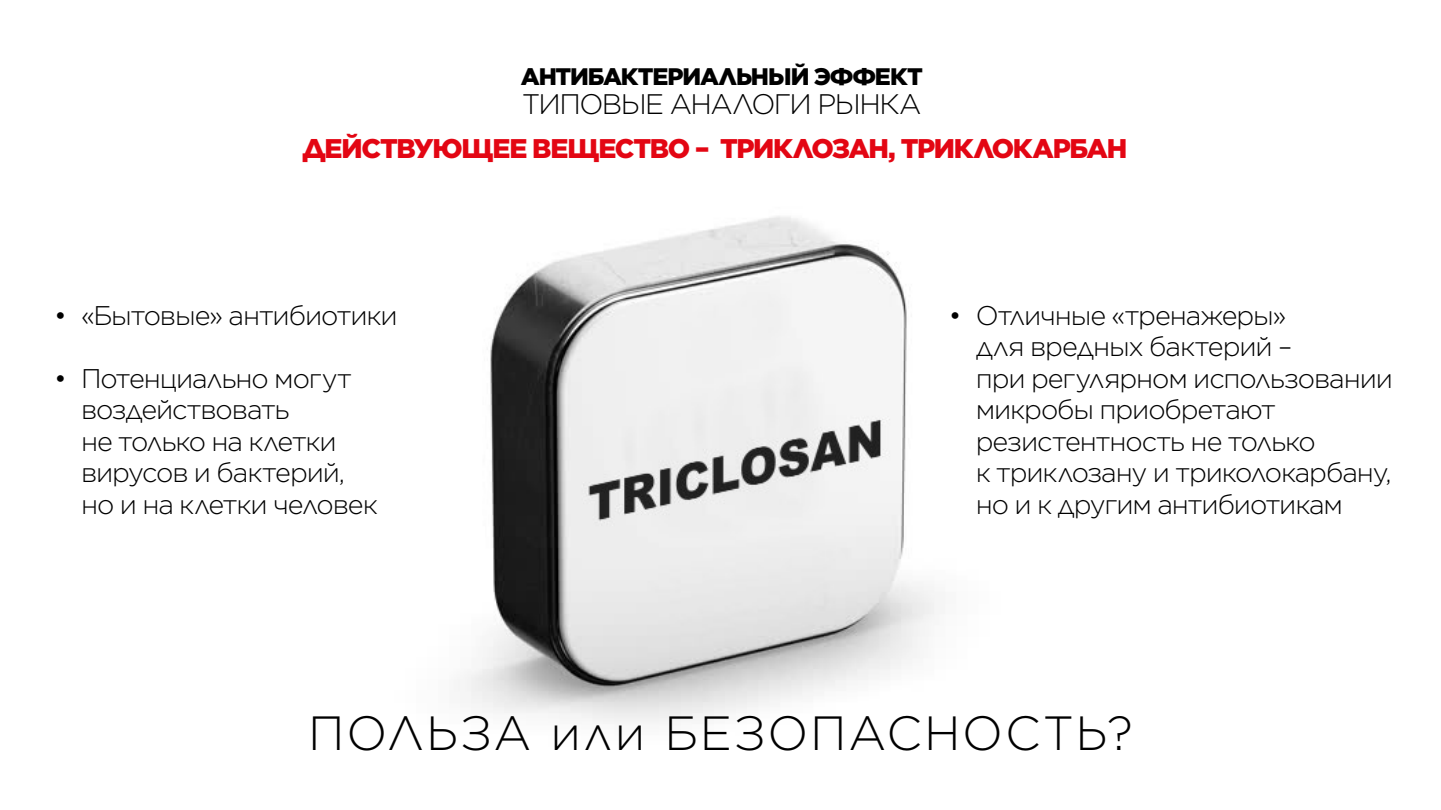
<style>
.page{position:relative;width:1441px;height:810px;background:#fff}
.page>*{position:absolute;margin:0;border:0;box-sizing:border-box;transform-origin:0 0}
.t1{font:300 48px "Gotham";letter-spacing:.04em;color:#000}
.t2{font:300 28.2px "Gotham";letter-spacing:-.055em;color:#000}
.t3{font:300 27px/31.5px "Gotham";letter-spacing:-.04em;color:#000}
.t4{font:900 27px "Gotham";letter-spacing:-.05em;color:#e30613}
.t5{font:900 23.85px "Gotham";letter-spacing:-.045em;color:#000}
</style>
<div class="page">
<img style="left:458px;top:216px;width:477px;height:507px">
<p class="t5" style="left:521px;top:60px;width:403px">АНТИБАКТЕРИАЛЬНЫЙ ЭФФЕКТ</p>
<p class="t2" style="left:522px;top:86px;width:401px">ТИПОВЫЕ АНАЛОГИ РЫНКА</p>
<p class="t4" style="left:302px;top:130px;width:826px">ДЕЙСТВУЮЩЕЕ ВЕЩЕСТВО – ТРИКЛОЗАН, ТРИКЛОКАРБАН</p>
<p class="t3" style="left:54px;top:299px;width:345px">• «Бытовые» антибиотики</p>
<p class="t3" style="left:81px;top:362px;width:298px;text-indent:-27px">• Потенциально могут воздействовать<br>не только на клетки вирусов и бактерий, но и на клетки человек</p>
<p class="t3" style="left:975px;top:299px;width:419px;text-indent:-27px">• Отличные «тренажеры»<br>для вредных бактерий –<br>при регулярном использовании микробы приобретают резистентность не только<br>к триклозану и триколокарбану, но и к другим антибиотикам</p>
<h1 class="t1" style="left:308px;top:702px;width:826px">ПОЛЬЗА или БЕЗОПАСНОСТЬ?</h1>
</div>
